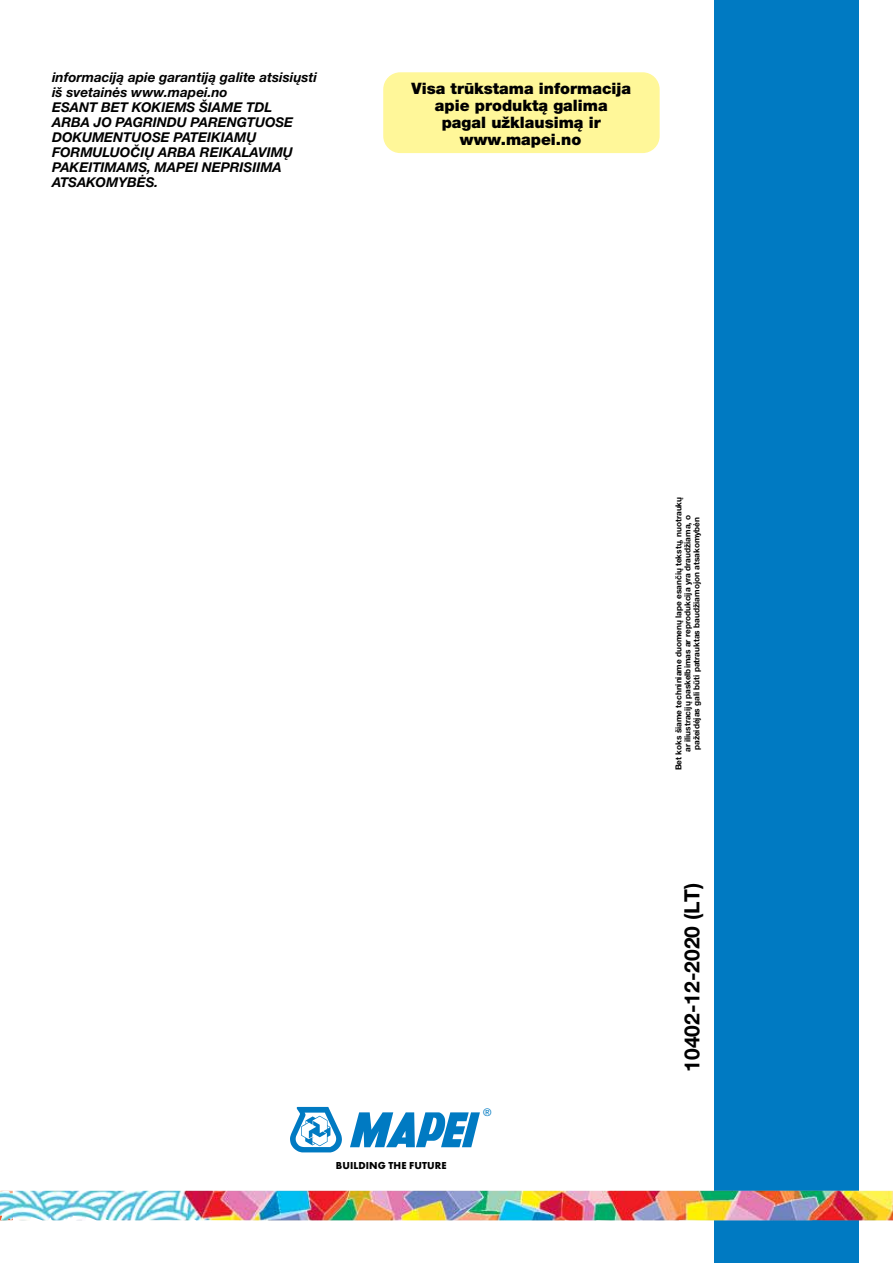
<style>
.page{position:relative;width:893px;height:1263px;background:#fff}
.page>*{position:absolute;margin:0;border:0;box-sizing:border-box;transform-origin:0 0}
.t1{font:700 21px "Helvetica Neue LTW1 G";color:#000}
.t2{font:900 15.75px/17.2px "Helvetica Neue LTW1 G";color:#000;text-align:center}
.t3{font:italic 700 13.5px/15px "Helvetica Neue LTW1 G";color:#000}
.t4{font:700 10.5px "Futura PT";letter-spacing:.01em;color:#000}
.t5{font:10.5px "Helvetica Neue LTW1 G";color:#007ac2}
.t6{font:700 8.25px/9px "Helvetica Neue LTW1 G";color:#000;text-align:center}
</style>
<div class="page">
<svg style="left:350px;top:1112px;width:130px;height:35px"></svg>
<svg style="left:290px;top:1107px;width:52px;height:45px"></svg>
<div style="left:383px;top:72px;width:277px;height:81px;background:#fff799;border-radius:17px"></div>
<div style="left:714px;top:0;width:145px;height:1263px;background:#007ac2"></div>
<img style="left:0;top:1191px;width:893px;height:29px">
<p class="t3" style="left:52px;top:70px;width:266px">informaciją apie garantiją galite atsisiųsti iš svetainės www.mapei.no<br>ESANT BET KOKIEMS ŠIAME TDL<br>ARBA JO PAGRINDU PARENGTUOSE<br>DOKUMENTUOSE PATEIKIAMŲ<br>FORMULUOČIŲ ARBA REIKALAVIMŲ<br>PAKEITIMAMS, MAPEI NEPRISIIMA<br>ATSAKOMYBĖS.</p>
<p class="t2" style="left:411px;top:79px;width:221px">Visa trūkstama informacija apie produktą galima pagal užklausimą ir www.mapei.no</p>
<p class="t4" style="left:336px;top:1159px;width:112px">BUILDING THE FUTURE</p>
<p class="t5" style="left:483px;top:1106px;width:10px">®</p>
<p class="t6" style="left:674px;top:770px;width:275px;rotate:-90deg">Bet koks šiame techniniame duomenų lape esančių tekstų, nuotraukų ar iliustracijų paskelbimas ar reprodukcija yra draudžiama, o pažeidėjas gali būti patrauktas baudžiamojon atsakomybėn</p>
<h1 class="t1" style="left:679px;top:1071px;width:191px;rotate:-90deg">10402-12-2020 (LT)</h1>
</div>
